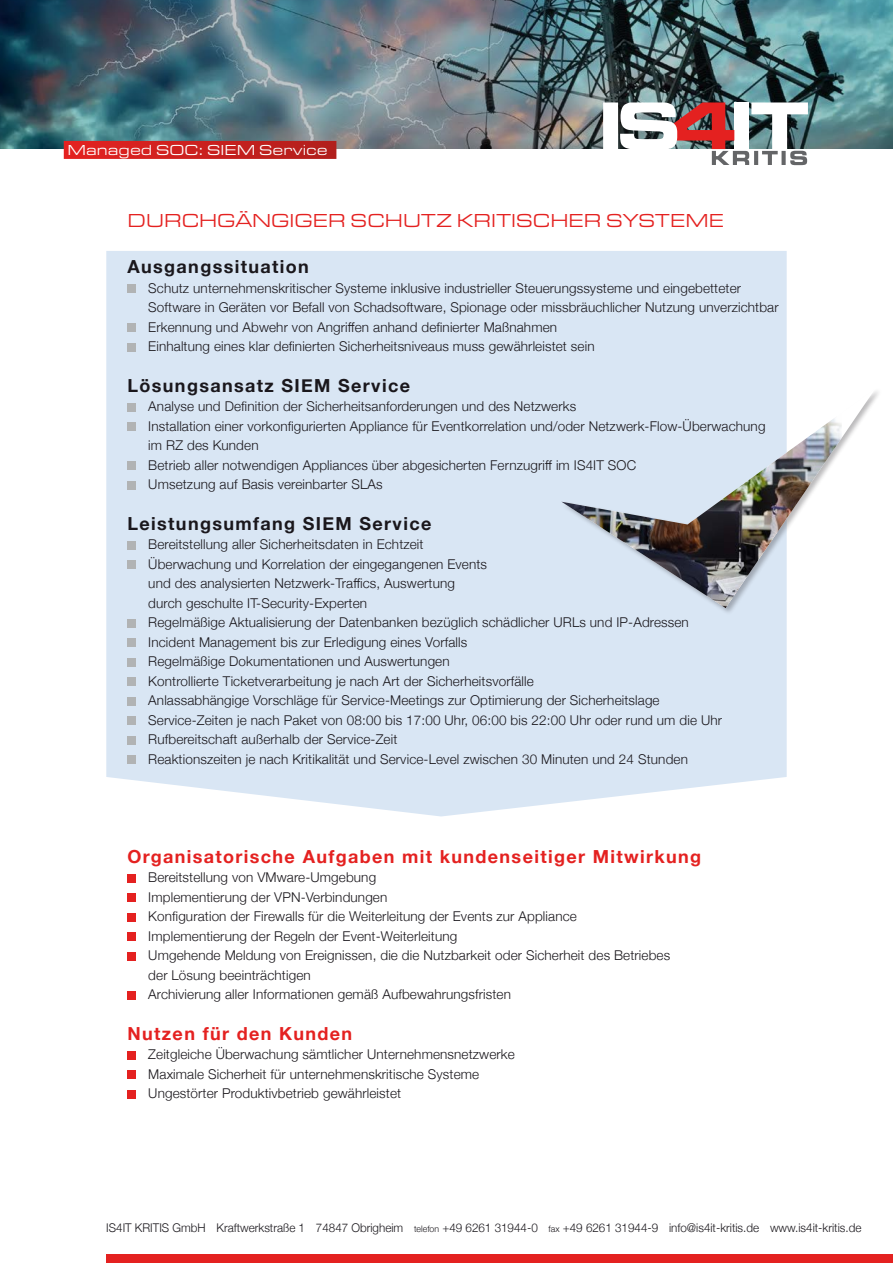
<style>
.page{position:relative;width:893px;height:1263px;background:#fff}
.page>*{position:absolute;margin:0;border:0;box-sizing:border-box;transform-origin:0 0}
.t1{font:19.5px "Eurostile Ext";color:#e42120;scale:.96 1}
.t2{font:700 18px "Helvetica Neue";letter-spacing:.075em;color:#e42120}
.t3{font:700 18px "Helvetica Neue";letter-spacing:.075em;color:#1a171c}
.t4{font:15px "Eurostile Ext";color:#fff}
.t5{font:300 13.5px/19.5px "Helvetica Neue";letter-spacing:.01em;color:#1a171c}
.t6{font:300 12px "Helvetica Neue";color:#1a171c}
.s1{font-size:9px}
</style>
<div class="page">
<img style="left:0;top:0;width:893px;height:149px">
<div style="left:603px;top:102px;width:15px;height:47px;background:#fff"></div>
<svg style="left:620px;top:102px;width:188px;height:63px"></svg>
<div style="left:106px;top:1254px;width:787px;height:9px;background:#e42120"></div>
<div style="left:106px;top:251px;width:681px;height:565px;background:#d9e6f4"></div>
<div style="left:560px;top:387px;width:322px;height:228px;background:#1a171c;opacity:.3"></div>
<svg style="left:842px;top:389px;width:33px;height:219px"></svg>
<img style="left:561px;top:389px;width:281px;height:219px">
<div style="left:64px;top:141px;width:272px;height:18px;background:linear-gradient(to right,#e42221,#b11f1c)"></div>
<div style="left:128px;top:284px;width:8px;height:9px;background:#b1b3b4"></div>
<div style="left:128px;top:323px;width:8px;height:9px;background:#b1b3b4"></div>
<div style="left:128px;top:343px;width:8px;height:8px;background:#b1b3b4"></div>
<div style="left:128px;top:403px;width:8px;height:8px;background:#b1b3b4"></div>
<div style="left:128px;top:422px;width:8px;height:9px;background:#b1b3b4"></div>
<div style="left:128px;top:461px;width:8px;height:9px;background:#b1b3b4"></div>
<div style="left:128px;top:481px;width:8px;height:8px;background:#b1b3b4"></div>
<div style="left:128px;top:541px;width:8px;height:8px;background:#b1b3b4"></div>
<div style="left:128px;top:560px;width:8px;height:9px;background:#b1b3b4"></div>
<div style="left:128px;top:619px;width:8px;height:8px;background:#b1b3b4"></div>
<div style="left:128px;top:638px;width:8px;height:9px;background:#b1b3b4"></div>
<div style="left:128px;top:658px;width:8px;height:8px;background:#b1b3b4"></div>
<div style="left:128px;top:677px;width:8px;height:9px;background:#b1b3b4"></div>
<div style="left:128px;top:697px;width:8px;height:8px;background:#b1b3b4"></div>
<div style="left:128px;top:716px;width:8px;height:9px;background:#b1b3b4"></div>
<div style="left:128px;top:736px;width:8px;height:8px;background:#b1b3b4"></div>
<div style="left:128px;top:755px;width:8px;height:9px;background:#b1b3b4"></div>
<div style="left:128px;top:874px;width:8px;height:8px;background:#e42120"></div>
<div style="left:128px;top:893px;width:8px;height:9px;background:#e42120"></div>
<div style="left:128px;top:913px;width:8px;height:8px;background:#e42120"></div>
<div style="left:128px;top:932px;width:8px;height:9px;background:#e42120"></div>
<div style="left:128px;top:952px;width:8px;height:8px;background:#e42120"></div>
<div style="left:128px;top:991px;width:8px;height:8px;background:#e42120"></div>
<div style="left:128px;top:1051px;width:8px;height:8px;background:#e42120"></div>
<div style="left:128px;top:1070px;width:8px;height:9px;background:#e42120"></div>
<div style="left:128px;top:1090px;width:8px;height:8px;background:#e42120"></div>
<p class="t4" style="left:68px;top:139px;width:262px">Managed SOC: SIEM Service</p>
<h1 class="t1" style="left:128px;top:206px;width:623px">DURCHGÄNGIGER SCHUTZ KRITISCHER SYSTEME</h1>
<h2 class="t3" style="left:128px;top:253px;width:183px">Ausgangssituation</h2>
<p class="t5" style="left:148px;top:277px;width:632px">Schutz unternehmenskritischer Systeme inklusive industrieller Steuerungssysteme und eingebetteter Software in Geräten vor Befall von Schadsoftware, Spionage oder missbräuchlicher Nutzung unverzichtbar Erkennung und Abwehr von Angriffen anhand definierter Maßnahmen<br>Einhaltung eines klar definierten Sicherheitsniveaus muss gewährleistet sein</p>
<h2 class="t3" style="left:128px;top:371px;width:284px">Lösungsansatz SIEM Service</h2>
<p class="t5" style="left:148px;top:396px;width:619px">Analyse und Definition der Sicherheitsanforderungen und des Netzwerks<br>Installation einer vorkonfigurierten Appliance für Eventkorrelation und/oder Netzwerk-Flow-Überwachung im RZ des Kunden<br>Betrieb aller notwendigen Appliances über abgesicherten Fernzugriff im IS4IT SOC<br>Umsetzung auf Basis vereinbarter SLAs</p>
<h2 class="t3" style="left:128px;top:509px;width:305px">Leistungsumfang SIEM Service</h2>
<p class="t5" style="left:148px;top:534px;width:575px">Bereitstellung aller Sicherheitsdaten in Echtzeit<br>Überwachung und Korrelation der eingegangenen Events<br>und des analysierten Netzwerk-Traffics, Auswertung<br>durch geschulte IT-Security-Experten<br>Regelmäßige Aktualisierung der Datenbanken bezüglich schädlicher URLs und IP-Adressen Incident Management bis zur Erledigung eines Vorfalls<br>Regelmäßige Dokumentationen und Auswertungen<br>Kontrollierte Ticketverarbeitung je nach Art der Sicherheitsvorfälle<br>Anlassabhängige Vorschläge für Service-Meetings zur Optimierung der Sicherheitslage Service-Zeiten je nach Paket von 08:00 bis 17:00 Uhr, 06:00 bis 22:00 Uhr oder rund um die Uhr Rufbereitschaft außerhalb der Service-Zeit<br>Reaktionszeiten je nach Kritikalität und Service-Level zwischen 30 Minuten und 24 Stunden</p>
<h2 class="t2" style="left:128px;top:842px;width:575px">Organisatorische Aufgaben mit kundenseitiger Mitwirkung</h2>
<p class="t5" style="left:148px;top:867px;width:523px">Bereitstellung von VMware-Umgebung<br>Implementierung der VPN-Verbindungen<br>Konfiguration der Firewalls für die Weiterleitung der Events zur Appliance Implementierung der Regeln der Event-Weiterleitung<br>Umgehende Meldung von Ereignissen, die die Nutzbarkeit oder Sicherheit des Betriebes der Lösung beeinträchtigen<br>Archivierung aller Informationen gemäß Aufbewahrungsfristen</p>
<h2 class="t2" style="left:128px;top:1019px;width:226px">Nutzen für den Kunden</h2>
<p class="t5" style="left:148px;top:1044px;width:368px">Zeitgleiche Überwachung sämtlicher Unternehmensnetzwerke<br>Maximale Sicherheit für unternehmenskritische Systeme<br>Ungestörter Produktivbetrieb gewährleistet</p>
<p class="t6" style="left:106px;top:1218px;width:757px">IS4IT KRITIS GmbH Kraftwerkstraße 1 74847 Obrigheim <span class="s1">telefon</span> +49 6261 31944-0 <span class="s1">fax</span> +49 6261 31944-9 info@is4it-kritis.de www.is4it-kritis.de</p>
</div>
